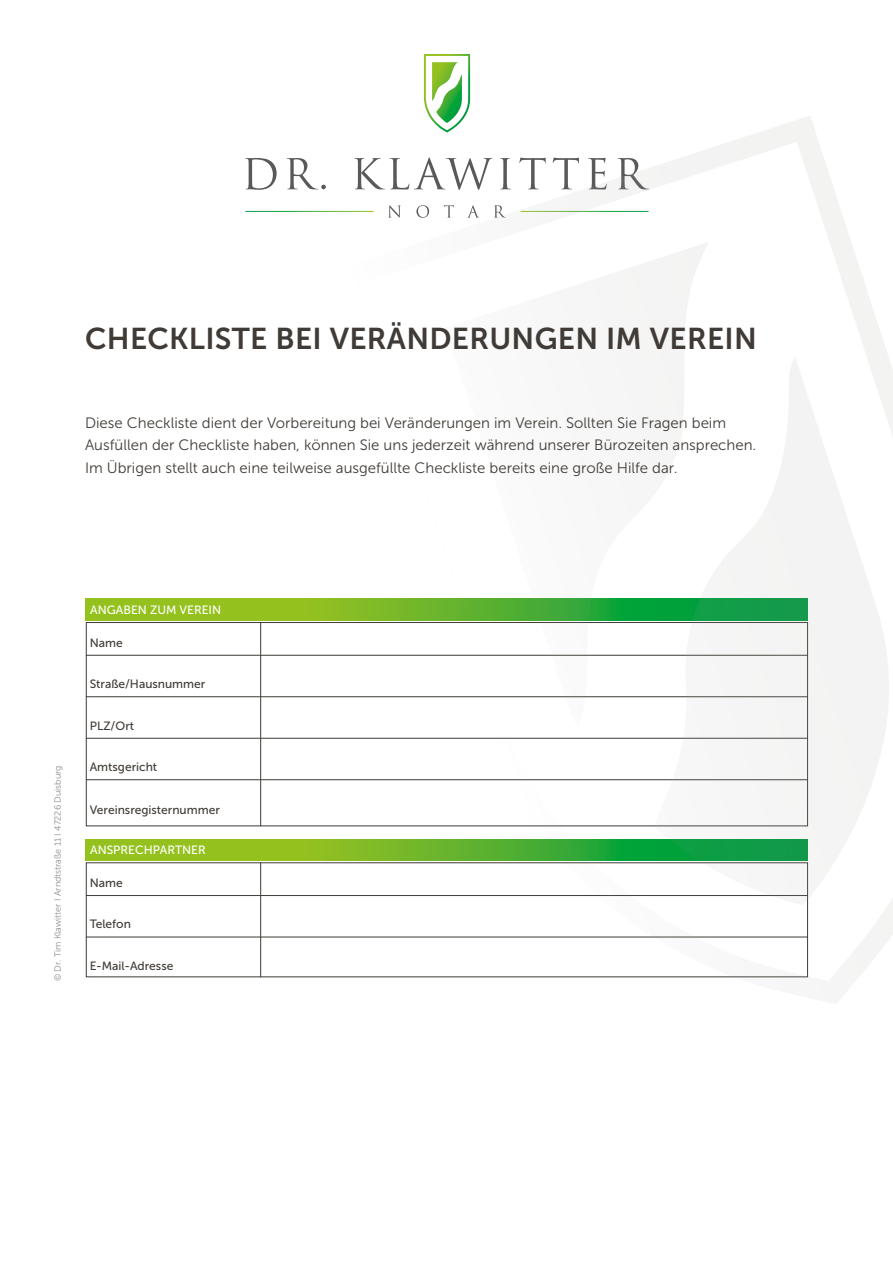
<style>
.page{position:relative;width:893px;height:1263px;background:#fff}
.page>*{position:absolute;margin:0;border:0;box-sizing:border-box;transform-origin:0 0}
.t1{font:30px "Museo Sans 700";letter-spacing:.01em;color:#403b36}
.t2{font:15px/22.5px "Museo Sans 300";color:#403b36}
.t3{font:12px "Museo Sans 500";color:#403b36}
.t4{font:12px "Museo Sans 500";color:#fff}
.t5{font:9px "Museo Sans 300";color:#928c88}
</style>
<div class="page">
<hr style="left:86px;top:738px;width:722px;height:1px;background:#403b36">
<hr style="left:86px;top:696px;width:722px;height:1px;background:#403b36">
<hr style="left:86px;top:937px;width:722px;height:1px;background:#403b36">
<hr style="left:86px;top:655px;width:722px;height:1px;background:#403b36">
<hr style="left:86px;top:895px;width:722px;height:1px;background:#403b36">
<hr style="left:86px;top:779px;width:722px;height:1px;background:#403b36">
<hr style="left:260px;top:622px;width:1px;height:204px;background:#403b36">
<hr style="left:260px;top:862px;width:1px;height:115px;background:#403b36">
<div style="left:85px;top:599px;width:723px;height:21px;background:#95c11f"></div>
<div style="left:85px;top:839px;width:723px;height:21px;background:#95c11f"></div>
<svg style="left:245px;top:211px;width:129px;height:1px"></svg>
<svg style="left:245px;top:158px;width:81px;height:32px"></svg>
<svg style="left:424px;top:54px;width:46px;height:62px"></svg>
<svg style="left:333px;top:116px;width:560px;height:871px"></svg>
<h1 class="t1" style="left:85px;top:322px;width:673px">CHECKLISTE BEI VERÄNDERUNGEN IM VEREIN</h1>
<p class="t2" style="left:85px;top:412px;width:673px">Diese Checkliste dient der Vorbereitung bei Veränderungen im Verein. Sollten Sie Fragen beim<br>Ausfüllen der Checkliste haben, können Sie uns jederzeit während unserer Bürozeiten ansprechen.<br>Im Übrigen stellt auch eine teilweise ausgefüllte Checkliste bereits eine große Hilfe dar.</p>
<p class="t5" style="left:53px;top:981px;width:217px;rotate:-90deg">© Dr. Tim Klawitter I Arndtstraße 11 I 47226 Duisburg</p>
<p class="t4" style="left:90px;top:603px;width:133px">ANGABEN ZUM VEREIN</p>
<p class="t3" style="left:90px;top:636px;width:35px">Name</p>
<p class="t3" style="left:90px;top:677px;width:117px">Straße/Hausnummer</p>
<p class="t3" style="left:90px;top:719px;width:46px">PLZ/Ort</p>
<p class="t3" style="left:90px;top:760px;width:69px">Amtsgericht</p>
<p class="t3" style="left:90px;top:803px;width:132px">Vereinsregisternummer</p>
<p class="t4" style="left:90px;top:843px;width:117px">ANSPRECHPARTNER</p>
<p class="t3" style="left:90px;top:876px;width:35px">Name</p>
<p class="t3" style="left:90px;top:917px;width:43px">Telefon</p>
<p class="t3" style="left:90px;top:959px;width:85px">E-Mail-Adresse</p>
</div>
